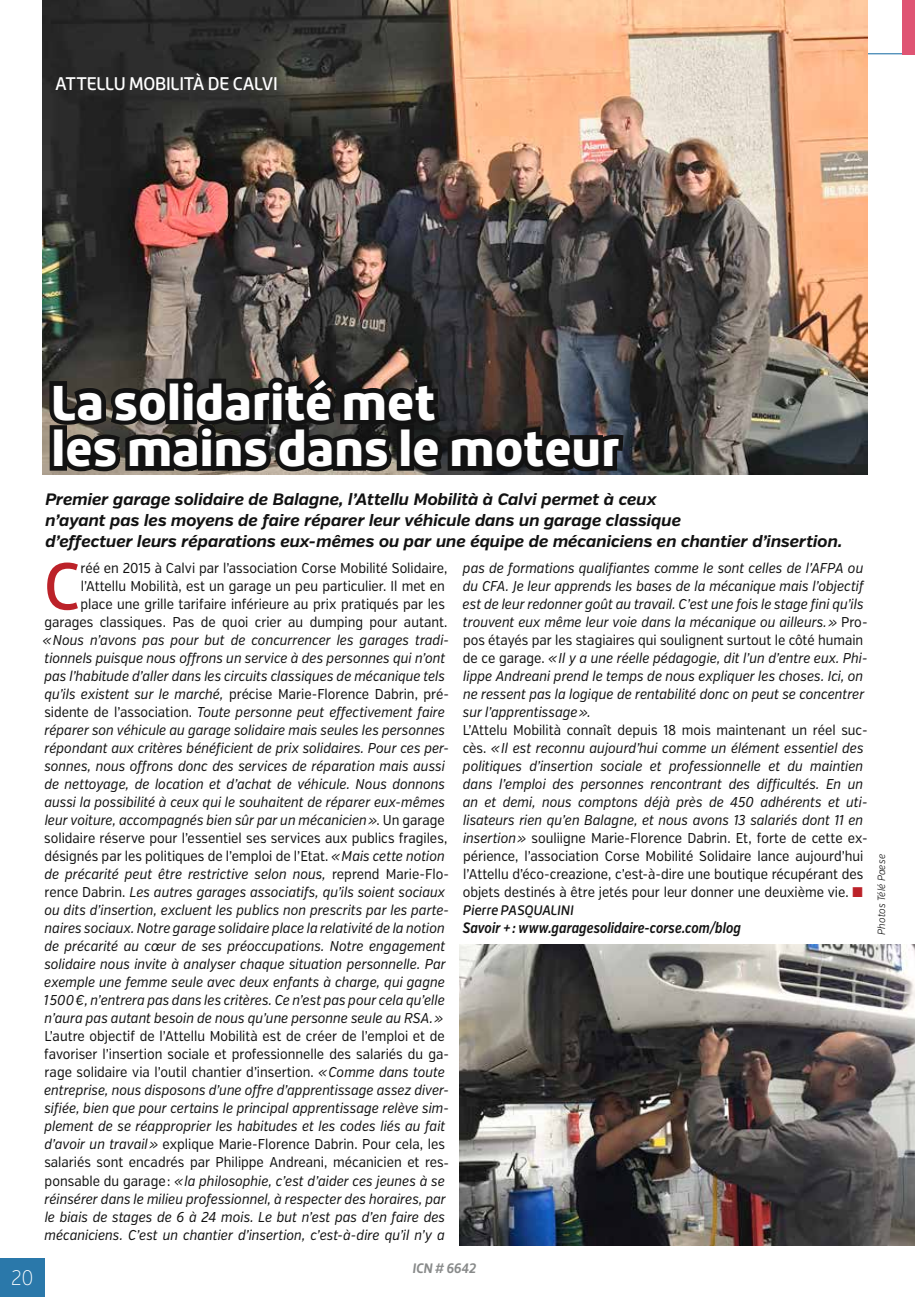
<style>
.page{position:relative;width:915px;height:1297px;background:#fff}
.page>*{position:absolute;margin:0;border:0;box-sizing:border-box;transform-origin:0 0}
.t1{font:500 64.95px "Roihu";color:#bc2229;scale:.95 1}
.t2{font:900 48px/46.5px "Roihu";letter-spacing:-.01em;color:#fff}
.t3{font:200 21px "Verb Cond";color:#fff;scale:.95 1}
.t4{font:500 18px "Roihu";letter-spacing:-.015em;color:#fff;scale:.95 1}
.t5{font:italic 700 16.5px/21px "Verb";color:#121212}
.t6{font:italic 600 15px "Verb Ex Cond";color:#121212;scale:.95 1}
.t7{font:italic 14.25px/18px "Verb Cond";color:#121212;scale:.95 1}
.t8{font:14.25px/18px "Verb Cond";color:#121212;text-align:right;scale:.95 1}
.t9{font:italic 500 13.5px "Roihu";letter-spacing:-.005em;color:#121212;scale:.95 1}
.t10{font:italic 700 13.5px "Roihu";letter-spacing:-.015em;color:#888a8a;scale:.95 1}
.t11{font:italic 300 10.5px "Verb Cond";letter-spacing:.01em;color:#121212;scale:.95 1}
.s1{font-style:normal}
.s2{font-style:italic}
.s3{color:#bc2229}
</style>
<div class="page">
<div style="left:0;top:1258px;width:45px;height:39px;background:#2a78aa"></div>
<hr style="left:45px;top:53px;width:869px;height:1px;background:#2a78aa">
<div style="left:901px;top:0;width:13px;height:54px;background:#df5473"></div>
<img style="left:43px;top:0;width:824px;height:475px">
<img style="left:459px;top:944px;width:455px;height:302px">
<svg style="left:45px;top:303px;width:583px;height:172px;background:#373433"></svg>
<p class="t4" style="left:55px;top:73px;width:236px">ATTELLU MOBILITÀ DE CALVI</p>
<h2 class="t2" style="left:51px;top:380px;width:570px">La solidarité met<br>les mains dans le moteur</h2>
<p class="t5" style="left:45px;top:489px;width:798px">Premier garage solidaire de Balagne, l’Attellu Mobilità à Calvi permet à ceux<br>n’ayant pas les moyens de faire réparer leur véhicule dans un garage classique<br>d’effectuer leurs réparations eux-mêmes ou par une équipe de mécaniciens en chantier d’insertion.</p>
<h1 class="t1" style="left:44px;top:549px;width:40px">C</h1>
<p class="t8" style="left:44px;top:560px;width:425px">réé en 2015 à Calvi par l’association Corse Mobilité Solidaire, l’Attellu Mobilità, est un garage un peu particulier. Il met en<br>place une grille tarifaire inférieure au prix pratiqués par les garages classiques. Pas de quoi crier au dumping pour autant.</p>
<p class="t7" style="left:43px;top:632px;width:429px">«Nous n’avons pas pour but de concurrencer les garages tradi&shy;tionnels puisque nous offrons un service à des personnes qui n’ont pas l’habitude d’aller dans les circuits classiques de mécanique tels qu’ils existent sur le marché, <span class="s1">précise Marie-Florence Dabrin, pré&shy;sidente de l’association.</span> Toute personne peut effectivement faire réparer son véhicule au garage solidaire mais seules les personnes répondant aux critères bénéficient de prix solidaires. Pour ces per&shy;sonnes, nous offrons donc des services de réparation mais aussi de nettoyage, de location et d’achat de véhicule. Nous donnons aussi la possibilité à ceux qui le souhaitent de réparer eux-mêmes leur voiture, accompagnés bien sûr par un mécanicien»<span class="s1">. Un garage solidaire réserve pour l’essentiel ses services aux publics fragiles, désignés par les politiques de l’emploi de l’Etat.</span> «Mais cette notion de précarité peut être restrictive selon nous, <span class="s1">reprend Marie-Flo&shy;rence Dabrin.</span> Les autres garages associatifs, qu’ils soient sociaux ou dits d’insertion, excluent les publics non prescrits par les parte&shy;naires sociaux. Notre garage solidaire place la relativité de la notion de précarité au cœur de ses préoccupations. Notre engagement solidaire nous invite à analyser chaque situation personnelle. Par exemple une femme seule avec deux enfants à charge, qui gagne 1500€, n’entrera pas dans les critères. Ce n’est pas pour cela qu’elle n’aura pas autant besoin de nous qu’une personne seule au RSA.»</p>
<p class="t7" style="left:44px;top:1028px;width:427px"><span class="s1">L’autre objectif de l’Attellu Mobilità est de créer de l’emploi et de favoriser l’insertion sociale et professionnelle des salariés du ga&shy;rage solidaire via l’outil chantier d’insertion.</span> «Comme dans toute entreprise, nous disposons d’une offre d’apprentissage assez diver&shy;sifiée, bien que pour certains le principal apprentissage relève sim&shy;plement de se réapproprier les habitudes et les codes liés au fait d’avoir un travail» <span class="s1">explique Marie-Florence Dabrin. Pour cela, les salariés sont encadrés par Philippe Andreani, mécanicien et res&shy;ponsable du garage:</span> «la philosophie, c’est d’aider ces jeunes à se réinsérer dans le milieu professionnel, à respecter des horaires, par le biais de stages de 6 à 24 mois. Le but n’est pas d’en faire des mécaniciens. C’est un chantier d’insertion, c’est-à-dire qu’il n’y a</p>
<p class="t7" style="left:462px;top:560px;width:427px">pas de formations qualifiantes comme le sont celles de l’AFPA ou du CFA. Je leur apprends les bases de la mécanique mais l’objectif est de leur redonner goût au travail. C’est une fois le stage fini qu’ils trouvent eux même leur voie dans la mécanique ou ailleurs.» <span class="s1">Pro&shy;pos étayés par les stagiaires qui soulignent surtout le côté humain de ce garage.</span> «Il y a une réelle pédagogie, dit l’un d’entre eux. Phi&shy;lippe Andreani prend le temps de nous expliquer les choses. Ici, on ne ressent pas la logique de rentabilité donc on peut se concentrer sur l’apprentissage».</p>
<p class="t8" style="left:462px;top:722px;width:427px;text-align:left">L’Attelu Mobilità connaît depuis 18 mois maintenant un réel suc&shy;cès. <span class="s2">«Il est reconnu aujourd’hui comme un élément essentiel des politiques d’insertion sociale et professionnelle et du maintien dans l’emploi des personnes rencontrant des difficultés. En un an et demi, nous comptons déjà près de 450 adhérents et uti&shy;lisateurs rien qu’en Balagne, et nous avons 13 salariés dont 11 en insertion»</span> souliigne Marie-Florence Dabrin. Et, forte de cette ex&shy;périence, l’association Corse Mobilité Solidaire lance aujourd’hui l’Attellu d’éco-creazione, c’est-à-dire une boutique récupérant des objets destinés à être jetés pour leur donner une deuxième vie. <span class="s3">■</span></p>
<p class="t9" style="left:462px;top:903px;width:118px">Pierre PASQUALINI</p>
<p class="t6" style="left:462px;top:919px;width:294px">Savoir +: www.garagesolidaire-corse.com/blog</p>
<h3 class="t3" style="left:11px;top:1263px;width:25px">20</h3>
<p class="t10" style="left:412px;top:1261px;width:69px">ICN # 6642</p>
<p class="t11" style="left:874px;top:935px;width:86px;rotate:-90deg">Photos Télé Paese</p>
</div>
